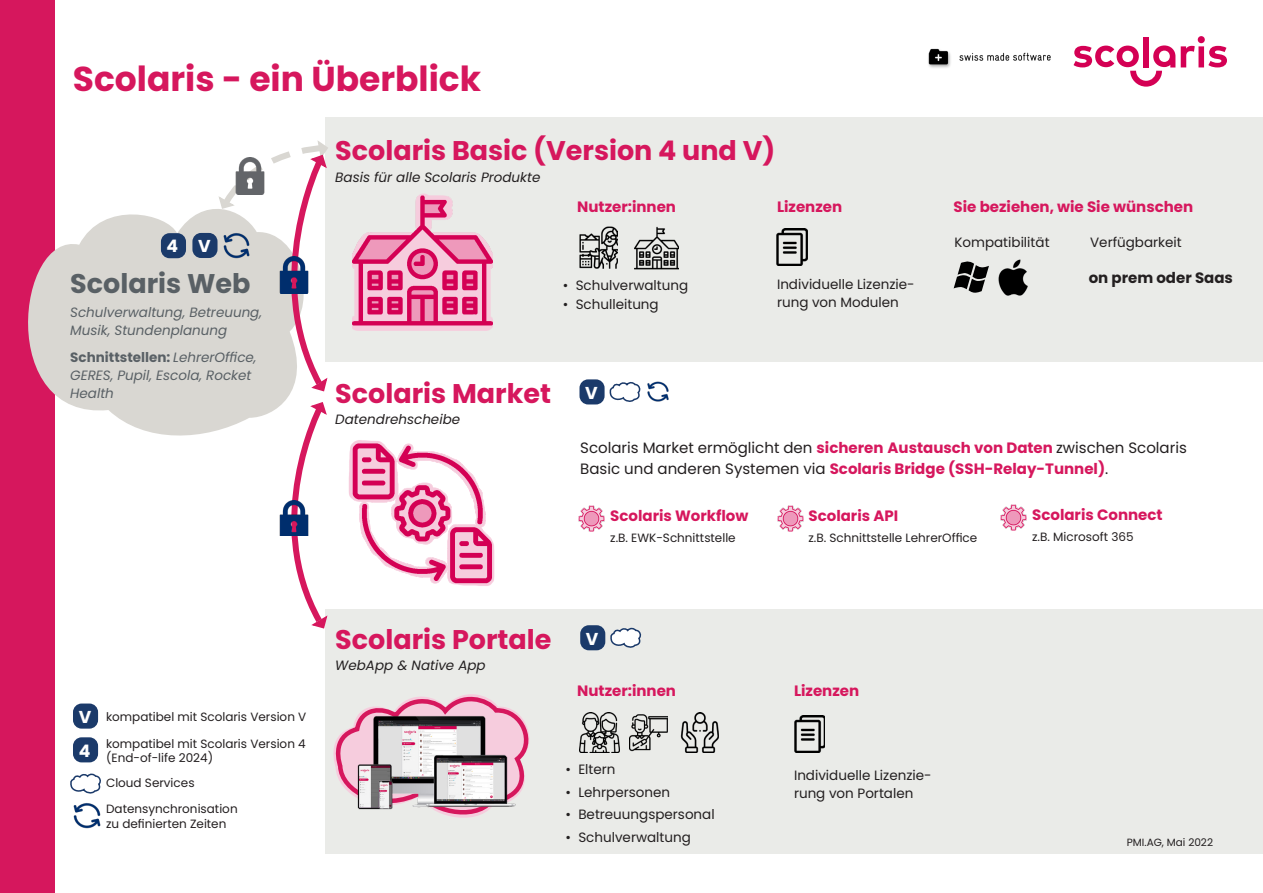
<style>
.page{position:relative;width:1263px;height:893px;background:#fff}
.page>*{position:absolute;margin:0;border:0;box-sizing:border-box;transform-origin:0 0}
.t1{font:700 34.5px "Poppins";color:#d6175d}
.t2{font:700 27px "Poppins";color:#d6175d}
.t3{font:700 27px "Poppins";color:#596065}
.t4{font:700 17.25px "Poppins";color:#fff}
.t5{font:15px/21px "Poppins";color:#231f20}
.t6{font:700 15px "Poppins";color:#d6175d}
.t7{font:700 15px "Poppins";color:#231f20}
.Absatzformat_2{font:13.5px/18px "Poppins";color:#231f20}
.t8{font:italic 13.5px/18px "Poppins";color:#596065}
.t9{font:italic 13.5px "Poppins";color:#231f20}
.t10{font:12px/14.4px "Poppins";color:#231f20}
.t11{font:10.5px "Poppins";color:#231f20}
.s1{font-weight:700;font-style:normal}
.s2{font-weight:700;color:#d6175d}
</style>
<div class="page">
<div style="left:0;top:0;width:54px;height:893px;background:#d6175d"></div>
<div style="left:325px;top:117px;width:938px;height:245px;background:#eaebe8"></div>
<div style="left:325px;top:609px;width:938px;height:245px;background:#eaebe8"></div>
<svg style="left:1181px;top:36px;width:46px;height:31px"></svg>
<div style="left:1143px;top:37px;width:6px;height:30px;background:#d40054"></div>
<svg style="left:1073px;top:45px;width:102px;height:42px"></svg>
<img style="left:928px;top:48px;width:122px;height:20px">
<svg style="left:28px;top:194px;width:263px;height:250px;fill:#d9d7d2"></svg>
<div style="left:192px;top:233px;width:25px;height:25px;background:#1b3a6a;border-radius:9px"></div>
<div style="left:161px;top:233px;width:25px;height:25px;background:#1b3a6a;border-radius:9px"></div>
<svg style="left:333px;top:694px;width:196px;height:124px"></svg>
<div style="left:580px;top:625px;width:25px;height:25px;background:#1b3a6a;border-radius:9px"></div>
<svg style="left:610px;top:627px;width:32px;height:21px"></svg>
<img style="left:680px;top:713px;width:39px;height:39px">
<img style="left:629px;top:714px;width:39px;height:38px">
<img style="left:794px;top:716px;width:31px;height:37px">
<img style="left:348px;top:707px;width:177px;height:106px">
<img style="left:579px;top:712px;width:40px;height:41px">
<div style="left:73px;top:703px;width:25px;height:26px;background:#1b3a6a;border-radius:9px"></div>
<div style="left:73px;top:737px;width:25px;height:25px;background:#1b3a6a;border-radius:9px"></div>
<svg style="left:70px;top:773px;width:31px;height:21px"></svg>
<img style="left:73px;top:803px;width:28px;height:26px">
<img style="left:1001px;top:505px;width:26px;height:26px">
<img style="left:579px;top:505px;width:26px;height:26px">
<img style="left:777px;top:505px;width:26px;height:26px">
<div style="left:579px;top:379px;width:26px;height:25px;background:#1b3a6a;border-radius:9px"></div>
<img style="left:647px;top:381px;width:22px;height:21px">
<svg style="left:609px;top:382px;width:32px;height:20px"></svg>
<img style="left:348px;top:440px;width:147px;height:146px">
<img style="left:352px;top:193px;width:140px;height:138px">
<img style="left:634px;top:226px;width:45px;height:44px">
<img style="left:579px;top:226px;width:39px;height:43px">
<svg style="left:954px;top:262px;width:35px;height:31px"></svg>
<img style="left:998px;top:259px;width:30px;height:37px">
<img style="left:776px;top:229px;width:31px;height:37px">
<svg style="left:263px;top:401px;width:65px;height:228px"></svg>
<svg style="left:217px;top:140px;width:111px;height:252px"></svg>
<p class="t1" style="left:73px;top:59px;width:410px">Scolaris - ein Überblick</p>
<p class="t2" style="left:335px;top:134px;width:441px">Scolaris Basic (Version 4 und V)</p>
<p class="t4" style="left:167px;top:236px;width:13px">4</p>
<p class="t4" style="left:198px;top:236px;width:14px">V</p>
<p class="t3" style="left:70px;top:268px;width:182px">Scolaris Web</p>
<p class="t8" style="left:70px;top:304px;width:193px">Schulverwaltung, Betreuung,<br>Musik, Stundenplanung</p>
<p class="t8" style="left:70px;top:349px;width:188px"><span class="s1">Schnittstellen:</span> LehrerOffice,<br>GERES, Pupil, Escola, Rocket<br>Health</p>
<p class="t9" style="left:335px;top:169px;width:207px">Basis für alle Scolaris Produkte</p>
<p class="t6" style="left:577px;top:198px;width:100px">Nutzer:innen</p>
<p class="Absatzformat_2" style="left:563px;top:276px;width:127px">• Schulverwaltung</p>
<p class="Absatzformat_2" style="left:563px;top:295px;width:97px">• Schulleitung</p>
<p class="t6" style="left:777px;top:198px;width:67px">Lizenzen</p>
<p class="Absatzformat_2" style="left:777px;top:276px;width:139px">Individuelle Lizenzie&shy;rung von Modulen</p>
<p class="t6" style="left:954px;top:198px;width:241px">Sie beziehen, wie Sie wünschen</p>
<p class="Absatzformat_2" style="left:954px;top:233px;width:97px">Kompatibilität</p>
<p class="Absatzformat_2" style="left:1090px;top:233px;width:93px">Verfügbarkeit</p>
<p class="t7" style="left:1089px;top:269px;width:146px">on prem oder Saas</p>
<p class="t2" style="left:335px;top:378px;width:217px">Scolaris Market</p>
<p class="t9" style="left:335px;top:412px;width:126px">Datendrehscheibe</p>
<p class="t4" style="left:585px;top:383px;width:14px">V</p>
<p class="t5" style="left:580px;top:437px;width:608px">Scolaris Market ermöglicht den <span class="s2">sicheren Austausch von Daten</span> zwischen Scolaris<br>Basic und anderen Systemen via <span class="s2">Scolaris Bridge (SSH-Relay-Tunnel)</span>.</p>
<p class="t6" style="left:610px;top:507px;width:140px">Scolaris Workflow</p>
<p class="t10" style="left:610px;top:530px;width:127px">z.B. EWK-Schnittstelle</p>
<p class="t6" style="left:808px;top:507px;width:91px">Scolaris API</p>
<p class="t10" style="left:808px;top:530px;width:170px">z.B. Schnittstelle LehrerOffice</p>
<p class="t6" style="left:1032px;top:506px;width:132px">Scolaris Connect</p>
<p class="t10" style="left:1032px;top:530px;width:103px">z.B. Microsoft 365</p>
<p class="t4" style="left:79px;top:707px;width:14px">V</p>
<p class="t4" style="left:79px;top:741px;width:13px">4</p>
<p class="t10" style="left:106px;top:709px;width:202px">kompatibel mit Scolaris Version V</p>
<p class="t10" style="left:106px;top:736px;width:201px">kompatibel mit Scolaris Version 4 (End-of-life 2024)</p>
<p class="t10" style="left:106px;top:775px;width:90px">Cloud Services</p>
<p class="t10" style="left:106px;top:802px;width:133px">Datensynchronisation</p>
<p class="t10" style="left:106px;top:816px;width:122px">zu definierten Zeiten</p>
<p class="t2" style="left:335px;top:624px;width:218px">Scolaris Portale</p>
<p class="t9" style="left:335px;top:657px;width:152px">WebApp &amp; Native App</p>
<p class="t4" style="left:586px;top:628px;width:14px">V</p>
<p class="t6" style="left:577px;top:682px;width:100px">Nutzer:innen</p>
<p class="Absatzformat_2" style="left:566px;top:761px;width:51px">• Eltern</p>
<p class="Absatzformat_2" style="left:566px;top:783px;width:106px">• Lehrpersonen</p>
<p class="Absatzformat_2" style="left:566px;top:806px;width:151px">• Betreuungspersonal</p>
<p class="Absatzformat_2" style="left:566px;top:828px;width:127px">• Schulverwaltung</p>
<p class="t6" style="left:794px;top:682px;width:67px">Lizenzen</p>
<p class="Absatzformat_2" style="left:794px;top:767px;width:139px">Individuelle Lizenzie&shy;rung von Portalen</p>
<p class="t11" style="left:1127px;top:836px;width:88px">PMI.AG, Mai 2022</p>
</div>
